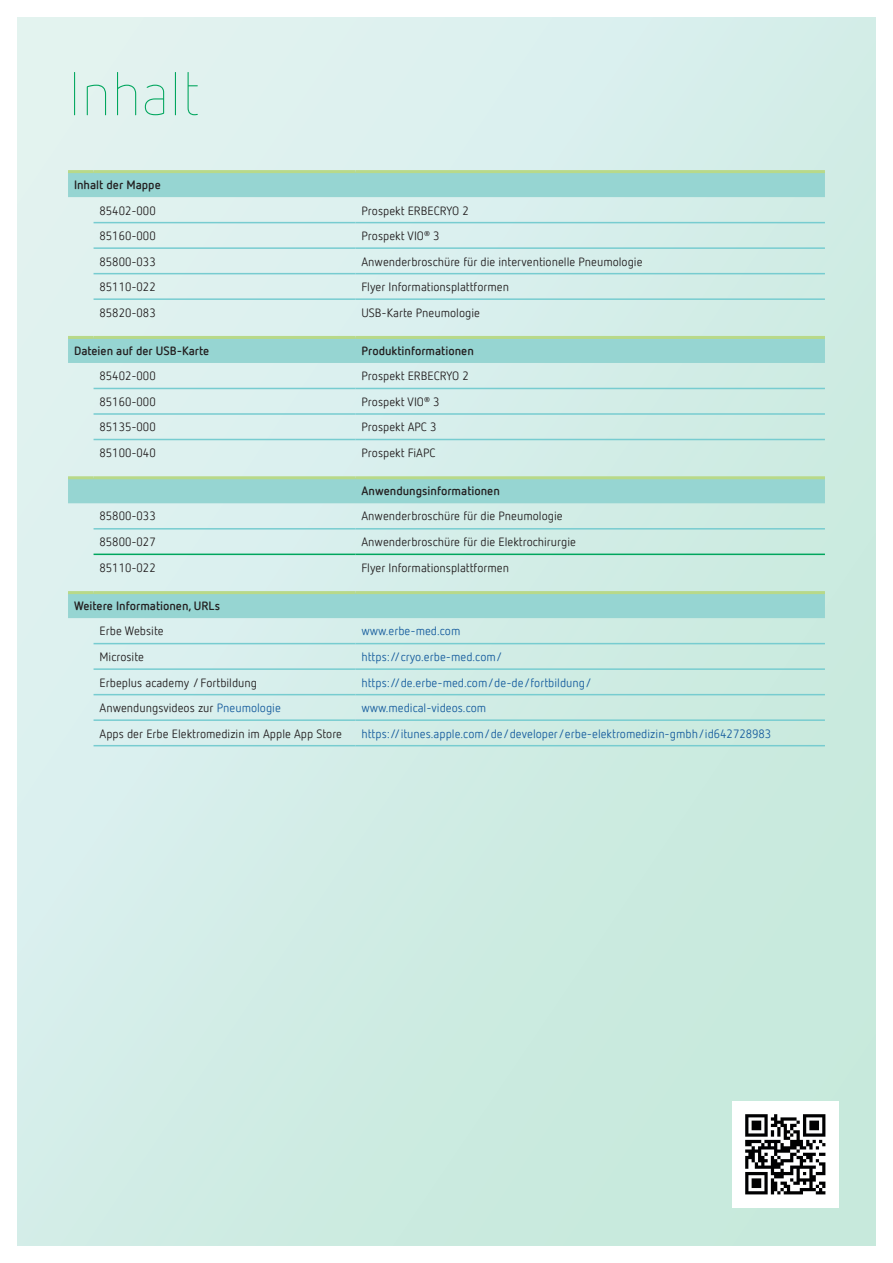
<style>
.page{position:relative;width:893px;height:1263px;background:#fff}
.page>*{position:absolute;margin:0;border:0;box-sizing:border-box;transform-origin:0 0}
.t1{font:100 60px "Netto Offc Pro";color:#00a65d}
.t2{font:12px "Netto Offc Pro";color:#231f20}
.t3{font:12px "Netto Offc Pro";color:#175d9e}
.t4{font:700 12px "Netto Offc Pro";color:#231f20}
.s1{color:#175d9e}
</style>
<div class="page">
<div style="left:17px;top:17px;width:859px;height:1229px;background:linear-gradient(to right,#dbf0ed,#c9eade)"></div>
<svg style="left:68px;top:173px;width:757px;height:445px;background:#c7e8e4"></svg>
<hr style="left:94px;top:273px;width:261px;height:1px;background:#77ccd0">
<hr style="left:355px;top:273px;width:470px;height:1px;background:#77ccd0">
<hr style="left:94px;top:298px;width:261px;height:2px;background:#77ccd0">
<hr style="left:355px;top:298px;width:470px;height:2px;background:#77ccd0">
<hr style="left:94px;top:528px;width:261px;height:1px;background:#77ccd0">
<hr style="left:355px;top:528px;width:470px;height:1px;background:#77ccd0">
<hr style="left:94px;top:643px;width:261px;height:1px;background:#77ccd0">
<hr style="left:355px;top:643px;width:470px;height:1px;background:#77ccd0">
<hr style="left:94px;top:668px;width:261px;height:2px;background:#77ccd0">
<hr style="left:355px;top:668px;width:470px;height:2px;background:#77ccd0">
<hr style="left:94px;top:388px;width:261px;height:1px;background:#77ccd0">
<hr style="left:355px;top:388px;width:470px;height:1px;background:#77ccd0">
<hr style="left:94px;top:694px;width:261px;height:1px;background:#77ccd0">
<hr style="left:355px;top:694px;width:470px;height:1px;background:#77ccd0">
<hr style="left:94px;top:413px;width:261px;height:2px;background:#77ccd0">
<hr style="left:355px;top:413px;width:470px;height:2px;background:#77ccd0">
<hr style="left:94px;top:439px;width:261px;height:1px;background:#77ccd0">
<hr style="left:355px;top:439px;width:470px;height:1px;background:#77ccd0">
<hr style="left:94px;top:719px;width:261px;height:2px;background:#77ccd0">
<hr style="left:355px;top:719px;width:470px;height:2px;background:#77ccd0">
<hr style="left:94px;top:745px;width:261px;height:1px;background:#77ccd0">
<hr style="left:355px;top:745px;width:470px;height:1px;background:#77ccd0">
<hr style="left:94px;top:222px;width:261px;height:1px;background:#77ccd0">
<hr style="left:94px;top:247px;width:261px;height:2px;background:#77ccd0">
<hr style="left:355px;top:222px;width:470px;height:1px;background:#77ccd0">
<hr style="left:355px;top:247px;width:470px;height:2px;background:#77ccd0">
<hr style="left:355px;top:336px;width:470px;height:3px;background:#b8d989">
<hr style="left:68px;top:170px;width:26px;height:3px;background:#b8d989">
<hr style="left:94px;top:170px;width:261px;height:3px;background:#b8d989">
<hr style="left:355px;top:170px;width:470px;height:3px;background:#b8d989">
<hr style="left:68px;top:476px;width:26px;height:3px;background:#b8d989">
<hr style="left:94px;top:476px;width:261px;height:3px;background:#b8d989">
<hr style="left:355px;top:476px;width:470px;height:3px;background:#b8d989">
<hr style="left:68px;top:336px;width:26px;height:3px;background:#b8d989">
<hr style="left:94px;top:336px;width:261px;height:3px;background:#b8d989">
<hr style="left:68px;top:591px;width:26px;height:3px;background:#b8d989">
<hr style="left:94px;top:591px;width:261px;height:3px;background:#b8d989">
<hr style="left:355px;top:591px;width:470px;height:3px;background:#b8d989">
<hr style="left:94px;top:554px;width:261px;height:1px;background:#00a65d">
<hr style="left:355px;top:554px;width:470px;height:1px;background:#00a65d">
<img style="left:733px;top:1102px;width:105px;height:105px">
<h1 class="t1" style="left:68px;top:57px;width:133px">Inhalt</h1>
<p class="t4" style="left:74px;top:177px;width:88px">Inhalt der Mappe</p>
<p class="t2" style="left:100px;top:203px;width:58px">85402-000</p>
<p class="t2" style="left:361px;top:203px;width:109px">Prospekt ERBECRYO 2</p>
<p class="t2" style="left:100px;top:228px;width:58px">85160-000</p>
<p class="t2" style="left:361px;top:228px;width:79px">Prospekt VIO<sup>®</sup> 3</p>
<p class="t2" style="left:100px;top:254px;width:58px">85800-033</p>
<p class="t2" style="left:361px;top:254px;width:283px">Anwenderbroschüre für die interventionelle Pneumologie</p>
<p class="t2" style="left:100px;top:279px;width:58px">85110-022</p>
<p class="t2" style="left:361px;top:279px;width:149px">Flyer Informationsplattformen</p>
<p class="t2" style="left:100px;top:305px;width:58px">85820-083</p>
<p class="t2" style="left:361px;top:305px;width:120px">USB-Karte Pneumologie</p>
<p class="t4" style="left:74px;top:343px;width:137px">Dateien auf der USB-Karte</p>
<p class="t4" style="left:361px;top:343px;width:114px">Produktinformationen</p>
<p class="t2" style="left:100px;top:368px;width:58px">85402-000</p>
<p class="t2" style="left:361px;top:368px;width:109px">Prospekt ERBECRYO 2</p>
<p class="t2" style="left:100px;top:394px;width:58px">85160-000</p>
<p class="t2" style="left:361px;top:394px;width:79px">Prospekt VIO<sup>®</sup> 3</p>
<p class="t2" style="left:100px;top:419px;width:58px">85135-000</p>
<p class="t2" style="left:361px;top:419px;width:77px">Prospekt APC 3</p>
<p class="t2" style="left:100px;top:445px;width:58px">85100-040</p>
<p class="t2" style="left:361px;top:445px;width:76px">Prospekt FiAPC</p>
<p class="t4" style="left:361px;top:483px;width:140px">Anwendungsinformationen</p>
<p class="t2" style="left:100px;top:508px;width:58px">85800-033</p>
<p class="t2" style="left:361px;top:508px;width:203px">Anwenderbroschüre für die Pneumologie</p>
<p class="t2" style="left:100px;top:534px;width:58px">85800-027</p>
<p class="t2" style="left:361px;top:534px;width:216px">Anwenderbroschüre für die Elektrochirurgie</p>
<p class="t2" style="left:100px;top:560px;width:58px">85110-022</p>
<p class="t2" style="left:361px;top:560px;width:149px">Flyer Informationsplattformen</p>
<p class="t4" style="left:74px;top:598px;width:148px">Weitere Informationen, URLs</p>
<p class="t2" style="left:100px;top:623px;width:66px">Erbe Website</p>
<p class="t3" style="left:361px;top:623px;width:100px">www.erbe-med.com</p>
<p class="t2" style="left:100px;top:649px;width:46px">Microsite</p>
<p class="t3" style="left:361px;top:649px;width:143px">https://cryo.erbe-med.com/</p>
<p class="t2" style="left:100px;top:675px;width:159px">Erbeplus academy / Fortbildung</p>
<p class="t3" style="left:361px;top:675px;width:232px">https://de.erbe-med.com/de-de/fortbildung/</p>
<p class="t2" style="left:100px;top:700px;width:183px">Anwendungsvideos zur <span class="s1">Pneumologie</span></p>
<p class="t3" style="left:361px;top:700px;width:126px">www.medical-videos.com</p>
<p class="t2" style="left:100px;top:726px;width:244px">Apps der Erbe Elektromedizin im Apple App Store</p>
<p class="t3" style="left:361px;top:726px;width:411px">https://itunes.apple.com/de/developer/erbe-elektromedizin-gmbh/id642728983</p>
</div>
